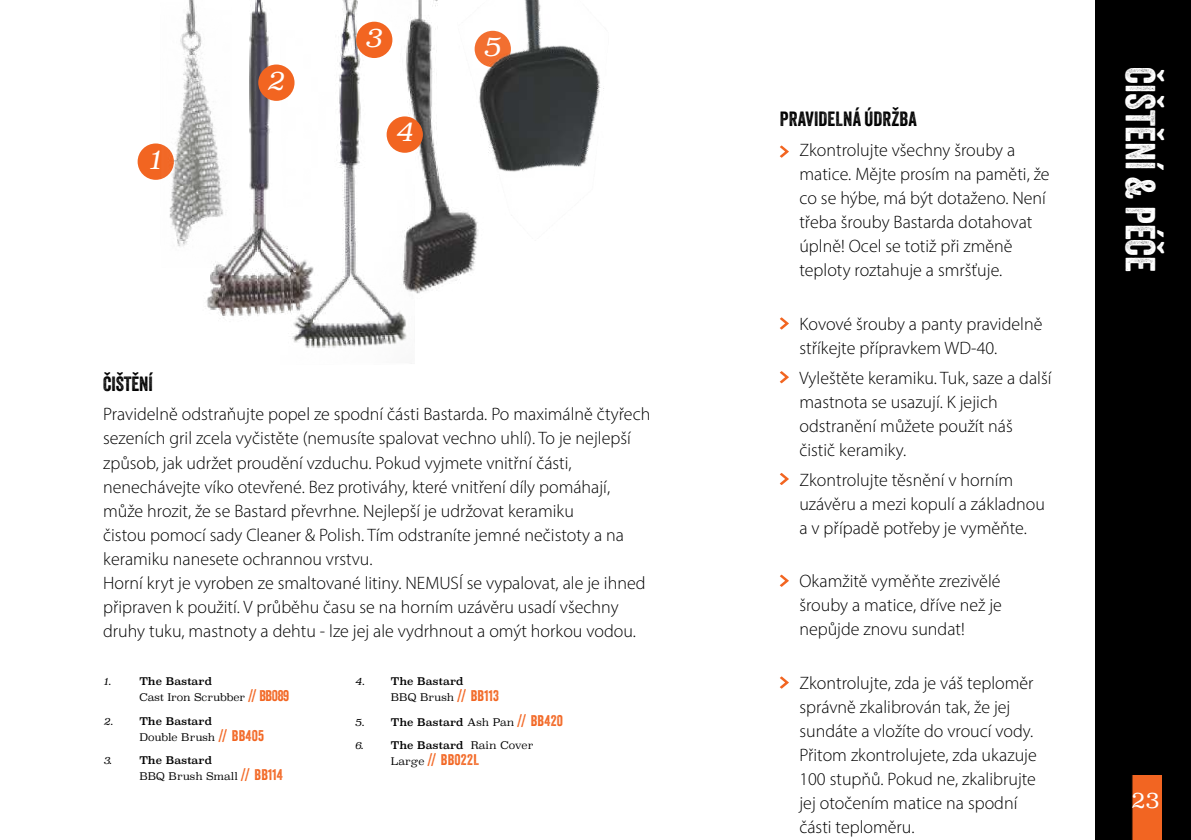
<style>
.page{position:relative;width:1191px;height:840px;background:#fff}
.page>*{position:absolute;margin:0;border:0;box-sizing:border-box;transform-origin:0 0}
.t1{font:40.6px "Veneer";color:#fff}
.t2{font:italic 27.2px "Superclarendon Lt";color:#fff}
.t3{font:22.8px "Superclarendon Lt";color:#fff}
.t4{font:20px "Veneer";letter-spacing:.01em;color:#000}
.t5{font:300 18px/24px "Myriad Pro";color:#000}
.t6{font:15px "Veneer";letter-spacing:.02em;color:#f26521}
.t7{font:10.4px "Superclarendon Rg";color:#000}
.t8{font:10.4px "Superclarendon Lt";color:#000}
.t9{font:italic 10.4px "Superclarendon Lt";color:#000}
.s1{font-family:"Veneer";font-size:15px;color:#f26521}
.s2{font-family:"Superclarendon Lt"}
.s3{font-family:"Superclarendon Lt";font-size:10.4px;color:#000}
</style>
<div class="page">
<div style="left:1095px;top:0;width:96px;height:839px;background:#000"></div>
<svg style="left:779px;top:145px;width:10px;height:13px"></svg>
<svg style="left:780px;top:317px;width:9px;height:12px"></svg>
<svg style="left:779px;top:371px;width:10px;height:12px"></svg>
<svg style="left:779px;top:473px;width:10px;height:12px"></svg>
<svg style="left:779px;top:574px;width:10px;height:12px"></svg>
<svg style="left:779px;top:676px;width:10px;height:12px"></svg>
<div style="left:138px;top:143px;width:36px;height:37px;background:#f26521;border-radius:50%"></div>
<img style="left:414px;top:0;width:63px;height:294px">
<img style="left:206px;top:0;width:74px;height:318px">
<img style="left:280px;top:0;width:134px;height:364px">
<div style="left:258px;top:64px;width:36px;height:37px;background:#f26521;border-radius:50%"></div>
<div style="left:356px;top:22px;width:36px;height:36px;background:#f26521;border-radius:50%"></div>
<div style="left:386px;top:116px;width:37px;height:37px;background:#f26521;border-radius:50%"></div>
<img style="left:161px;top:0;width:71px;height:267px">
<img style="left:458px;top:0;width:146px;height:240px">
<div style="left:1131px;top:775px;width:30px;height:64px;background:#f26522"></div>
<h2 class="t2" style="left:148px;top:142px;width:14px">1</h2>
<h2 class="t2" style="left:266px;top:63px;width:19px">2</h2>
<h2 class="t2" style="left:364px;top:20px;width:19px">3</h2>
<h2 class="t2" style="left:395px;top:115px;width:19px">4</h2>
<h2 class="t2" style="left:483px;top:30px;width:19px">5</h2>
<p class="t4" style="left:103px;top:371px;width:51px">ČIŠTĚNÍ</p>
<p class="t5" style="left:103px;top:402px;width:548px">Pravidelně odstraňujte popel ze spodní části Bastarda. Po maximálně čtyřech sezeních gril zcela vyčistěte (nemusíte spalovat vechno uhlí). To je nejlepší způsob, jak udržet proudění vzduchu. Pokud vyjmete vnitřní části, nenechávejte víko otevřené. Bez protiváhy, které vnitření díly pomáhají, může hrozit, že se Bastard převrhne. Nejlepší je udržovat keramiku<br>čistou pomocí sady Cleaner &amp; Polish. Tím odstraníte jemné nečistoty a na keramiku nanesete ochrannou vrstvu.<br>Horní kryt je vyroben ze smaltované litiny. NEMUSÍ se vypalovat, ale je ihned připraven k použití. V průběhu času se na horním uzávěru usadí všechny druhy tuku, mastnoty a dehtu - lze jej ale vydrhnout a omýt horkou vodou.</p>
<p class="t9" style="left:103px;top:674px;width:9px">1.</p>
<p class="t7" style="left:139px;top:675px;width:74px">The Bastard</p>
<p class="t8" style="left:139px;top:691px;width:151px">Cast Iron Scrubber <span class="s1">// BB089</span></p>
<p class="t9" style="left:103px;top:714px;width:11px">2.</p>
<p class="t7" style="left:139px;top:714px;width:74px">The Bastard</p>
<p class="t8" style="left:139px;top:730px;width:126px">Double Brush <span class="s1">// BB405</span></p>
<p class="t9" style="left:103px;top:753px;width:10px">3.</p>
<p class="t7" style="left:139px;top:754px;width:74px">The Bastard</p>
<p class="t8" style="left:139px;top:770px;width:145px">BBQ Brush Small <span class="s1">// BB114</span></p>
<p class="t9" style="left:355px;top:674px;width:12px">4.</p>
<p class="t7" style="left:391px;top:675px;width:74px">The Bastard</p>
<p class="t8" style="left:391px;top:691px;width:110px">BBQ Brush <span class="s1">// BB113</span></p>
<p class="t9" style="left:355px;top:715px;width:11px">5.</p>
<p class="t7" style="left:391px;top:715px;width:174px">The Bastard <span class="s2">Ash Pan</span> <span class="s1">// BB420</span></p>
<p class="t9" style="left:355px;top:738px;width:10px">6.</p>
<p class="t7" style="left:391px;top:739px;width:144px">The Bastard <span class="s2">Rain Cover</span></p>
<p class="t6" style="left:391px;top:750px;width:90px"><span class="s3">Large</span> // BB022L</p>
<p class="t4" style="left:780px;top:107px;width:139px">PRAVIDELNÁ ÚDRŽBA</p>
<p class="t5" style="left:799px;top:137px;width:252px">Zkontrolujte všechny šrouby a matice. Mějte prosím na paměti, že co se hýbe, má být dotaženo. Není třeba šrouby Bastarda dotahovat úplně! Ocel se totiž při změně teploty roztahuje a smršťuje.</p>
<p class="t5" style="left:799px;top:312px;width:244px">Kovové šrouby a panty pravidelně stříkejte přípravkem WD-40.</p>
<p class="t5" style="left:799px;top:365px;width:253px">Vyleštěte keramiku. Tuk, saze a další mastnota se usazují. K jejich odstranění můžete použít náš čistič keramiky.</p>
<p class="t5" style="left:799px;top:467px;width:247px">Zkontrolujte těsnění v horním uzávěru a mezi kopulí a základnou a v případě potřeby je vyměňte.</p>
<p class="t5" style="left:799px;top:568px;width:204px;text-align:justify">Okamžitě vyměňte zrezivělé šrouby a matice, dříve než je nepůjde znovu sundat!</p>
<p class="t5" style="left:799px;top:670px;width:239px">Zkontrolujte, zda je váš teploměr správně zkalibrován tak, že jej sundáte a vložíte do vroucí vody.<br>Přitom zkontrolujete, zda ukazuje<br>100 stupňů. Pokud ne, zkalibrujte jej otočením matice na spodní části teploměru.</p>
<h1 class="t1" style="left:1165px;top:67px;width:206px;rotate:90deg">ČIŠTĚNÍ &amp; PÉČE</h1>
<p class="t3" style="left:1131px;top:785px;width:30px">23</p>
</div>
